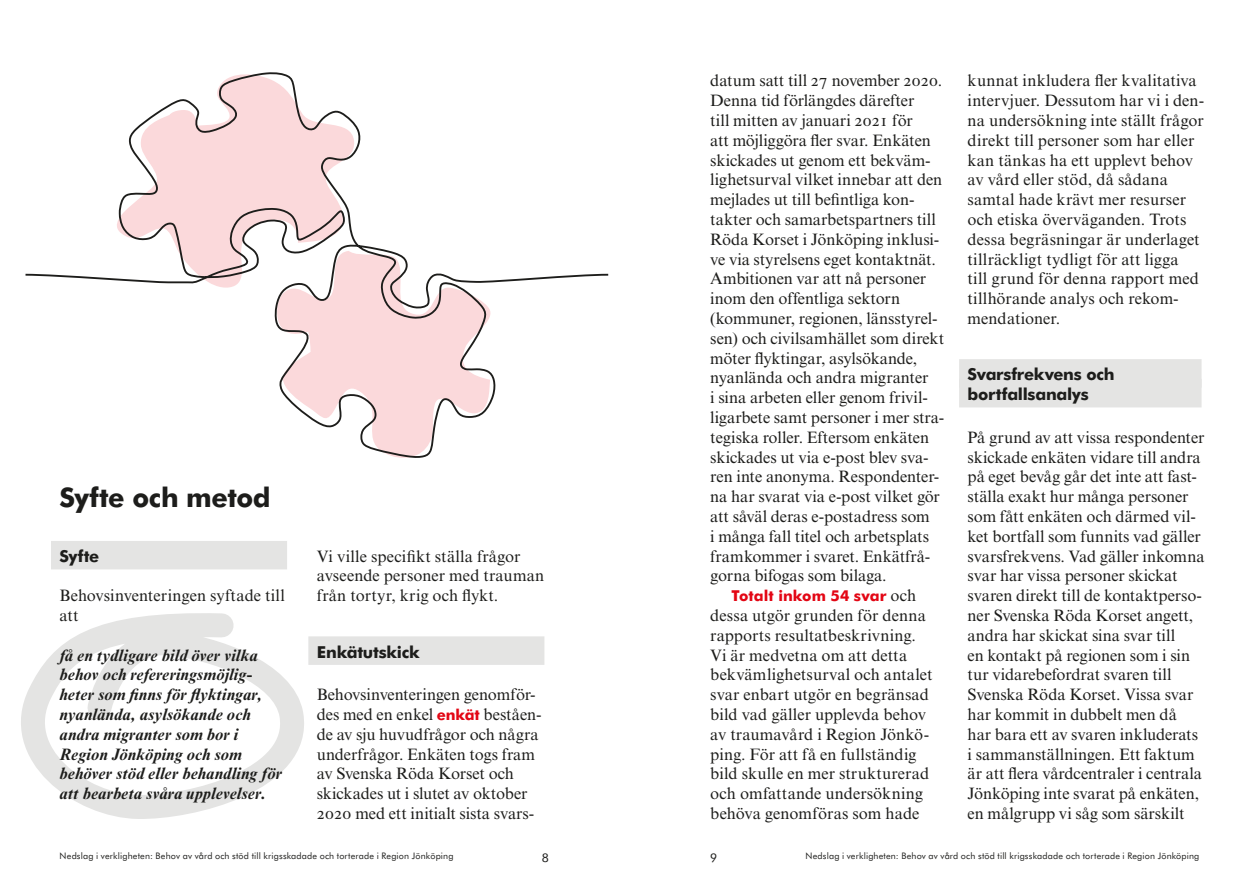
<style>
.page{position:relative;width:1259px;height:893px;background:#fff}
.page>*{position:absolute;margin:0;border:0;box-sizing:border-box;transform-origin:0 0}
.t1{font:700 27px "Futura BT";letter-spacing:-.015em;color:#1d1d1b}
.t2{font:16.5px/19.8px "Times NRMT";letter-spacing:-.005em;color:#1d1d1b}
.t3{font:italic 700 16.5px/19.8px "Times NRMT";letter-spacing:.005em;color:#1d1d1b}
.t4{font:700 16.5px/19.8px "Futura BT";letter-spacing:-.015em;color:#1d1d1b}
.t5{font:700 15px "Futura BT";color:#e30614}
.t6{font:12px "Futura BT";color:#1d1d1b}
.t7{font:9px "Futura BT";letter-spacing:.02em;color:#1d1d1b}
.s1{font-family:"Futura BT";font-weight:700;font-size:15px;color:#e30614}
.s2{font-family:"Times Roman SC"}
.s3{font-family:"Times NRMT";font-weight:400;font-size:16.5px;color:#1d1d1b}
</style>
<div class="page">
<svg style="left:21px;top:613px;width:283px;height:206px"></svg>
<div style="left:51px;top:541px;width:236px;height:28px;background:#e4e4e3"></div>
<div style="left:308px;top:636px;width:236px;height:29px;background:#e4e4e3"></div>
<div style="left:959px;top:359px;width:242px;height:29px;background:#e4e4e3"></div>
<div style="left:959px;top:379px;width:242px;height:28px;background:#e4e4e3"></div>
<svg style="left:25px;top:72px;width:584px;height:386px"></svg>
<h1 class="t1" style="left:60px;top:481px;width:213px">Syfte och metod</h1>
<p class="t4" style="left:60px;top:546px;width:41px">Syfte</p>
<p class="t2" style="left:60px;top:586px;width:227px">Behovsinventeringen syftade till att</p>
<p class="t3" style="left:60px;top:645px;width:224px">få en tydligare bild över vilka behov och refereringsmöjlig&shy;heter som finns för flyktingar, nyanlända, asylsökande och andra migranter som bor i<br>Region Jönköping och som behöver stöd eller behandling för att bearbeta svåra upplevelser.</p>
<p class="t2" style="left:317px;top:546px;width:229px">Vi ville specifikt ställa frågor avseende personer med trauman från tortyr, krig och flykt.</p>
<p class="t4" style="left:317px;top:642px;width:104px">Enkätutskick</p>
<p class="t2" style="left:317px;top:685px;width:226px">Behovsinventeringen genomför&shy;des med en enkel <span class="s1">enkät</span> beståen&shy;de av sju huvudfrågor och några underfrågor. Enkäten togs fram av Svenska Röda Korset och skickades ut i slutet av oktober<br><span class="s2">2020</span> med ett initialt sista svars-</p>
<p class="t2" style="left:710px;top:71px;width:235px">datum satt till <span class="s2">27</span> november <span class="s2">2020</span>.<br>Denna tid förlängdes därefter<br>till mitten av januari <span class="s2">2021</span> för<br>att möjliggöra fler svar. Enkäten skickades ut genom ett bekväm&shy;lighetsurval vilket innebar att den mejlades ut till befintliga kon&shy;takter och samarbetspartners till<br>Röda Korset i Jönköping inklusi&shy;ve via styrelsens eget kontaktnät.<br>Ambitionen var att nå personer inom den offentliga sektorn (kommuner, regionen, länsstyrel&shy;sen) och civilsamhället som direkt möter flyktingar, asylsökande, nyanlända och andra migranter<br>i sina arbeten eller genom frivil&shy;ligarbete samt personer i mer stra&shy;tegiska roller. Eftersom enkäten skickades ut via e-post blev sva&shy;ren inte anonyma. Respondenter&shy;na har svarat via e-post vilket gör att såväl deras e-postadress som<br>i många fall titel och arbetsplats framkommer i svaret. Enkätfrå&shy;gorna bifogas som bilaga.</p>
<p class="t5" style="left:731px;top:587px;width:186px">Totalt inkom 54 svar <span class="s3">och</span></p>
<p class="t2" style="left:710px;top:606px;width:224px">dessa utgör grunden för denna rapports resultatbeskrivning.<br>Vi är medvetna om att detta bekvämlighetsurval och antalet svar enbart utgör en begränsad bild vad gäller upplevda behov av traumavård i Region Jönkö&shy;ping. För att få en fullständig bild skulle en mer strukturerad och omfattande undersökning behöva genomföras som hade</p>
<p class="t2" style="left:967px;top:71px;width:238px">kunnat inkludera fler kvalitativa intervjuer. Dessutom har vi i den&shy;na undersökning inte ställt frågor direkt till personer som har eller kan tänkas ha ett upplevt behov av vård eller stöd, då sådana samtal hade krävt mer resurser och etiska överväganden. Trots dessa begräsningar är underlaget tillräckligt tydligt för att ligga<br>till grund för denna rapport med tillhörande analys och rekom&shy;mendationer.</p>
<p class="t4" style="left:967px;top:364px;width:149px">Svarsfrekvens och bortfallsanalys</p>
<p class="t2" style="left:967px;top:427px;width:238px">På grund av att vissa respondenter skickade enkäten vidare till andra på eget bevåg går det inte att fast&shy;ställa exakt hur många personer som fått enkäten och därmed vil&shy;ket bortfall som funnits vad gäller svarsfrekvens. Vad gäller inkomna svar har vissa personer skickat svaren direkt till de kontaktperso&shy;ner Svenska Röda Korset angett, andra har skickat sina svar till<br>en kontakt på regionen som i sin tur vidarebefordrat svaren till Svenska Röda Korset. Vissa svar har kommit in dubbelt men då har bara ett av svaren inkluderats i sammanställningen. Ett faktum är att flera vårdcentraler i centrala Jönköping inte svarat på enkäten, en målgrupp vi såg som särskilt</p>
<p class="t7" style="left:60px;top:851px;width:395px">Nedslag i verkligheten: Behov av vård och stöd till krigsskadade och torterade i Region Jönköping</p>
<p class="t6" style="left:542px;top:850px;width:9px">8</p>
<p class="t6" style="left:710px;top:850px;width:9px">9</p>
<p class="t7" style="left:805px;top:851px;width:395px">Nedslag i verkligheten: Behov av vård och stöd till krigsskadade och torterade i Region Jönköping</p>
</div>
